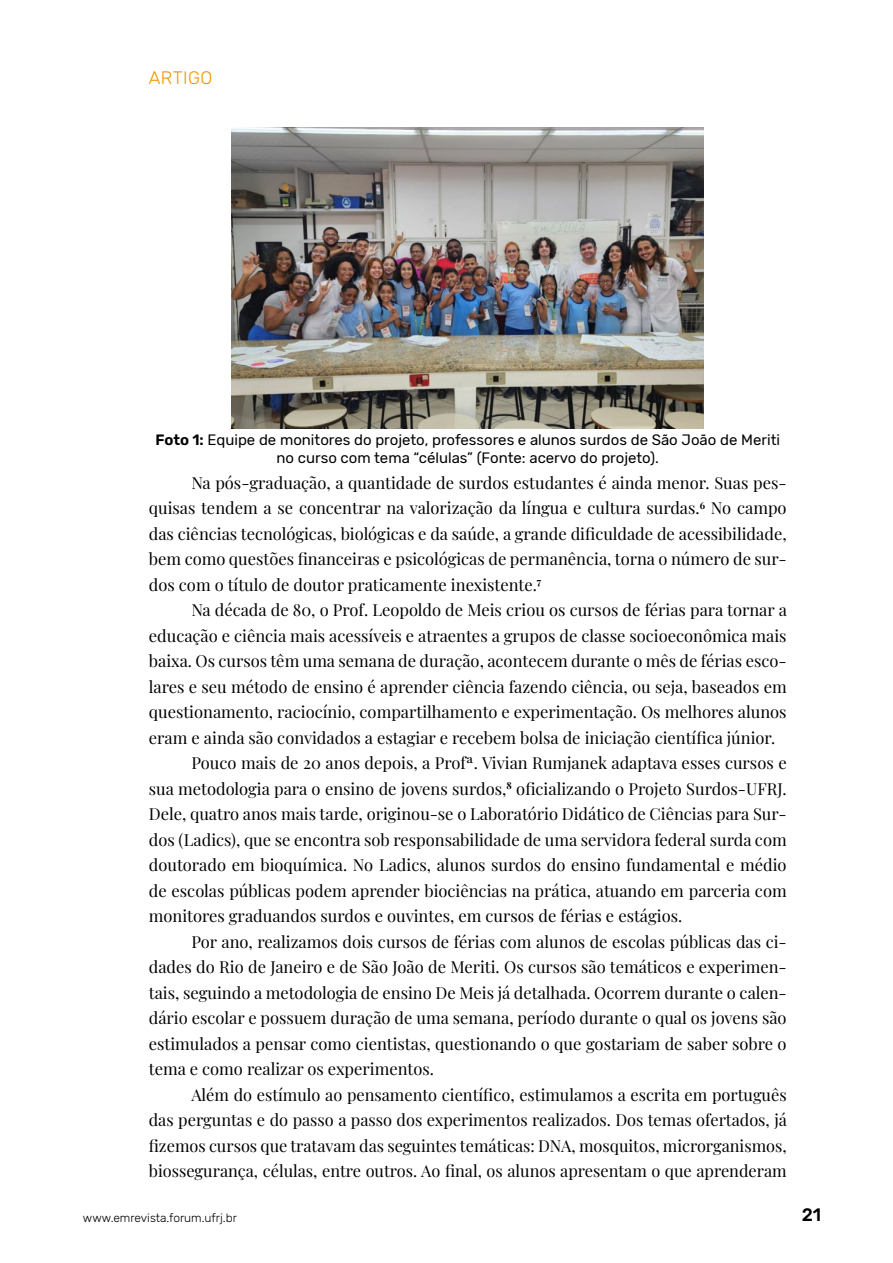
<style>
.page{position:relative;width:893px;height:1263px;background:#fff}
.page>*{position:absolute;margin:0;border:0;box-sizing:border-box;transform-origin:0 0}
.t1{font:300 18px "Rubik";letter-spacing:.025em;color:#f39200}
.t2{font:500 18px "Rubik";color:#000}
.t3{font:16.5px/25.5px "Playfair Display";color:#000;text-align:justify}
.t4{font:15px/18px "Rubik";color:#000;text-align:center}
.t5{font:300 12px "Rubik";color:#000}
.s1{font-weight:600}
</style>
<div class="page">
<img style="left:232px;top:128px;width:472px;height:300px">
<p class="t1" style="left:149px;top:68px;width:65px">ARTIGO</p>
<p class="t4" style="left:155px;top:431px;width:626px"><span class="s1">Foto 1:</span> Equipe de monitores do projeto, professores e alunos surdos de São João de Meriti no curso com tema “células” (Fonte: acervo do projeto).</p>
<p class="t3" style="left:149px;top:468px;width:639px;text-indent:43px">Na pós-graduação, a quantidade de surdos estudantes é ainda menor. Suas pes&shy;quisas tendem a se concentrar na valorização da língua e cultura surdas.<sup>6</sup> No campo das ciências tecnológicas, biológicas e da saúde, a grande dificuldade de acessibilidade, bem como questões financeiras e psicológicas de permanência, torna o número de sur&shy;dos com o título de doutor praticamente inexistente.<sup>7</sup></p>
<p class="t3" style="left:191px;top:596px;width:597px">Na década de 80, o Prof. Leopoldo de Meis criou os cursos de férias para tornar a</p>
<p class="t3" style="left:149px;top:621px;width:639px">educação e ciência mais acessíveis e atraentes a grupos de classe socioeconômica mais</p>
<p class="t3" style="left:149px;top:647px;width:639px">baixa. Os cursos têm uma semana de duração, acontecem durante o mês de férias esco-</p>
<p class="t3" style="left:149px;top:672px;width:639px">lares e seu método de ensino é aprender ciência fazendo ciência, ou seja, baseados em</p>
<p class="t3" style="left:149px;top:698px;width:639px">questionamento, raciocínio, compartilhamento e experimentação. Os melhores alunos</p>
<p class="t3" style="left:149px;top:723px;width:628px">eram e ainda são convidados a estagiar e recebem bolsa de iniciação científica júnior.</p>
<p class="t3" style="left:191px;top:749px;width:597px">Pouco mais de 20 anos depois, a Profª. Vivian Rumjanek adaptava esses cursos e</p>
<p class="t3" style="left:149px;top:774px;width:639px">sua metodologia para o ensino de jovens surdos,<sup>8</sup> oficializando o Projeto Surdos-UFRJ.</p>
<p class="t3" style="left:149px;top:800px;width:639px">Dele, quatro anos mais tarde, originou-se o Laboratório Didático de Ciências para Sur-</p>
<p class="t3" style="left:149px;top:825px;width:639px">dos (Ladics), que se encontra sob responsabilidade de uma servidora federal surda com</p>
<p class="t3" style="left:149px;top:851px;width:639px">doutorado em bioquímica. No Ladics, alunos surdos do ensino fundamental e médio</p>
<p class="t3" style="left:149px;top:876px;width:639px">de escolas públicas podem aprender biociências na prática, atuando em parceria com</p>
<p class="t3" style="left:149px;top:902px;width:535px">monitores graduandos surdos e ouvintes, em cursos de férias e estágios.</p>
<p class="t3" style="left:191px;top:927px;width:597px">Por ano, realizamos dois cursos de férias com alunos de escolas públicas das ci-</p>
<p class="t3" style="left:149px;top:953px;width:639px">dades do Rio de Janeiro e de São João de Meriti. Os cursos são temáticos e experimen-</p>
<p class="t3" style="left:149px;top:978px;width:639px">tais, seguindo a metodologia de ensino De Meis já detalhada. Ocorrem durante o calen-</p>
<p class="t3" style="left:149px;top:1004px;width:639px">dário escolar e possuem duração de uma semana, período durante o qual os jovens são</p>
<p class="t3" style="left:149px;top:1029px;width:639px">estimulados a pensar como cientistas, questionando o que gostariam de saber sobre o</p>
<p class="t3" style="left:149px;top:1055px;width:287px">tema e como realizar os experimentos.</p>
<p class="t3" style="left:191px;top:1080px;width:597px">Além do estímulo ao pensamento científico, estimulamos a escrita em português</p>
<p class="t3" style="left:149px;top:1106px;width:640px">das perguntas e do passo a passo dos experimentos realizados. Dos temas ofertados, já</p>
<p class="t3" style="left:149px;top:1131px;width:639px">fizemos cursos que tratavam das seguintes temáticas: DNA, mosquitos, microrganismos,</p>
<p class="t3" style="left:149px;top:1157px;width:639px">biossegurança, células, entre outros. Ao final, os alunos apresentam o que aprenderam</p>
<p class="t5" style="left:83px;top:1211px;width:155px">www.emrevista.forum.ufrj.br</p>
<p class="t2" style="left:802px;top:1204px;width:21px">21</p>
</div>
